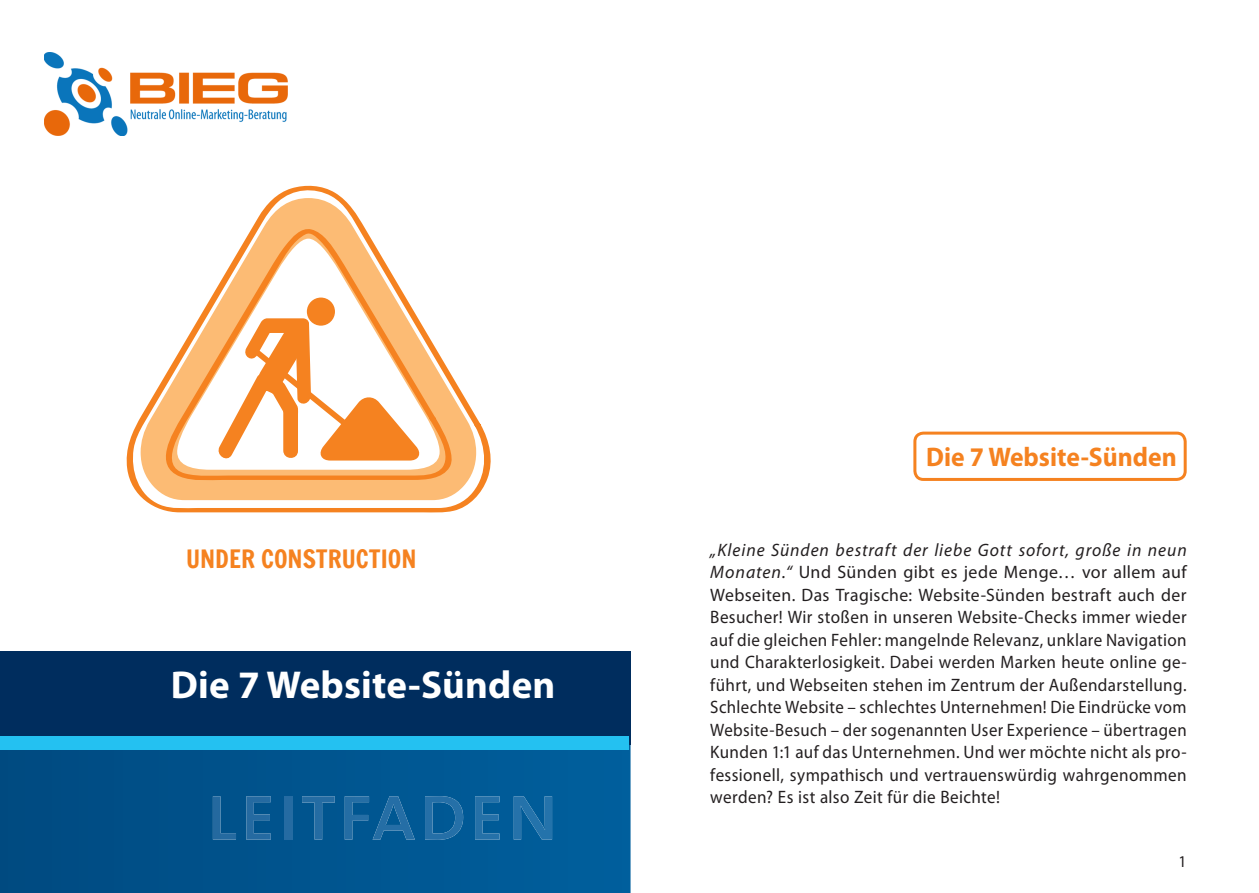
<style>
.page{position:relative;width:1259px;height:893px;background:#fff}
.page>*{position:absolute;margin:0;border:0;box-sizing:border-box;transform-origin:0 0}
.t1{font:700 39px "Myriad Pro";letter-spacing:.005em;color:#fff}
.Headline_S__1{font:700 27px "Myriad Pro";color:#f58220;scale:.95 1}
.t2{font:24.75px "Francois One";color:#f58220}
.Fließtext{font:18px/22.5px "Myriad Pro";letter-spacing:.02em;color:#231f20;text-align:justify}
.t3{font:16.5px "Myriad Pro";color:#231f20;scale:.95 1}
.s1{font-style:italic}
</style>
<div class="page">
<div style="left:913px;top:432px;width:273px;height:49px;border:3px solid #f58220;border-radius:9px"></div>
<svg style="left:0;top:745px;width:630px;height:148px;background:#00548e"></svg>
<svg style="left:213px;top:796px;width:23px;height:44px"></svg>
<svg style="left:246px;top:796px;width:25px;height:44px"></svg>
<div style="left:285px;top:796px;width:7px;height:44px;background:#256ba2"></div>
<svg style="left:302px;top:796px;width:33px;height:44px"></svg>
<svg style="left:345px;top:796px;width:70px;height:44px;background:#13639b"></svg>
<svg style="left:425px;top:796px;width:38px;height:44px;background:#1867a0"></svg>
<svg style="left:475px;top:796px;width:24px;height:44px"></svg>
<svg style="left:514px;top:796px;width:38px;height:44px;background:#196ba4"></svg>
<div style="left:0;top:652px;width:630px;height:93px;background:#002d5e"></div>
<img style="left:45px;top:52px;width:242px;height:83px">
<svg style="left:127px;top:186px;width:363px;height:327px"></svg>
<svg style="left:153px;top:227px;width:300px;height:255px"></svg>
<div style="left:307px;top:298px;width:28px;height:28px;background:#f58220;border-radius:50%"></div>
<svg style="left:215px;top:315px;width:206px;height:148px"></svg>
<div style="left:0;top:736px;width:628px;height:14px;background:#24c1f1"></div>
<p class="t2" style="left:186px;top:541px;width:232px">UNDER CONSTRUCTION</p>
<p class="t1" style="left:171px;top:659px;width:386px">Die 7 Website-Sünden</p>
<p class="Headline_S__1" style="left:926px;top:439px;width:265px">Die 7 Website-Sünden</p>
<p class="Fließtext" style="left:710px;top:538px;width:478px"><span class="s1">„Kleine Sünden bestraft der liebe Gott sofort, große in neun Monaten.“</span> Und Sünden gibt es jede Menge… vor allem auf Webseiten. Das Tragische: Website-Sünden bestraft auch der Besucher! Wir stoßen in unseren Website-Checks immer wieder auf die gleichen Fehler: mangelnde Relevanz, unklare Navigation und Charakterlosigkeit. Dabei werden Marken heute online ge&shy;führt, und Webseiten stehen im Zentrum der Außendarstellung.<br>Schlechte Website – schlechtes Unternehmen! Die Eindrücke vom Website-Besuch – der sogenannten User Experience – übertragen Kunden 1:1 auf das Unternehmen. Und wer möchte nicht als pro&shy;fessionell, sympathisch und vertrauenswürdig wahrgenommen werden? Es ist also Zeit für die Beichte!</p>
<p class="t3" style="left:1178px;top:851px;width:10px">1</p>
</div>
